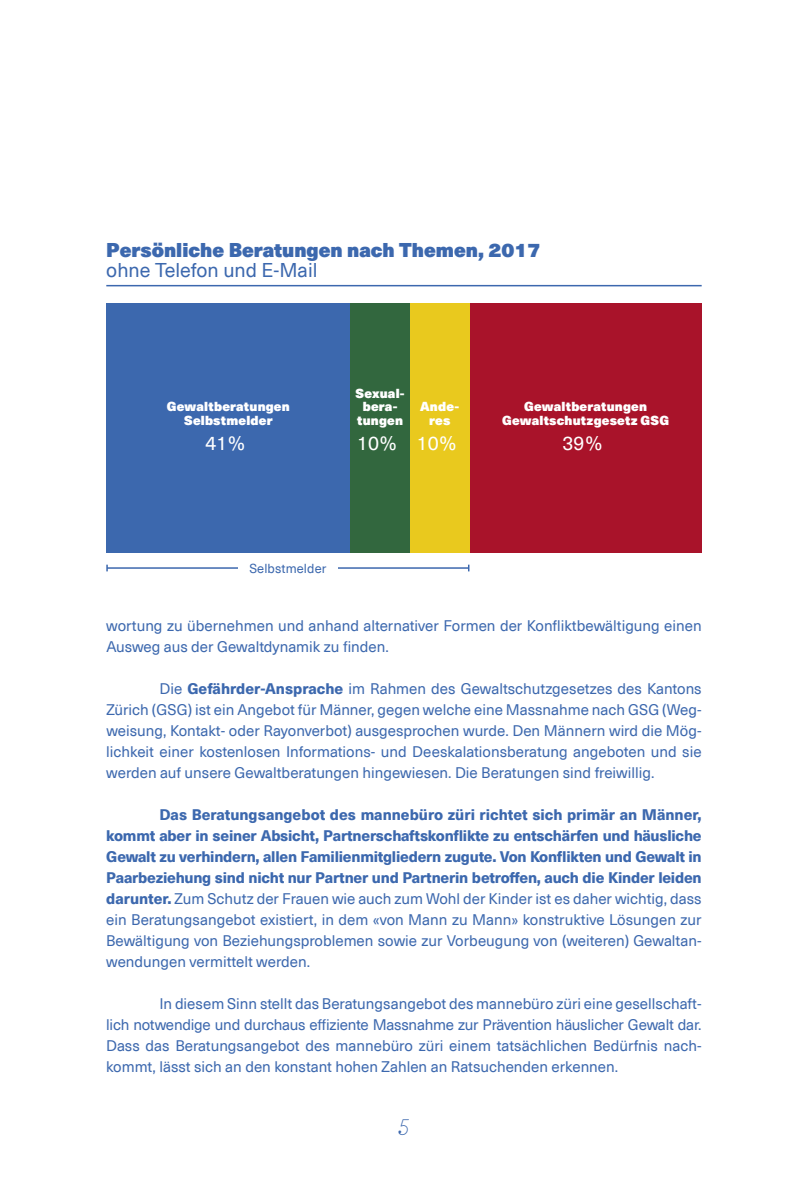
<style>
.page{position:relative;width:808px;height:1178px;background:#fff}
.page>*{position:absolute;margin:0;border:0;box-sizing:border-box;transform-origin:0 0}
.t1{font:italic 300 24px "Lacrima MG";color:#3c68ae}
.t2{font:19.5px "Neue Haas Unica Pro X Black";color:#3c68ae}
.t3{font:19.5px "Neue Haas Unica Pro";color:#3c68ae}
.t4{font:19.5px "Neue Haas Unica Pro";color:#fff}
.t5{font:15px/21px "Neue Haas Unica Pro";color:#3c68ae;text-align:justify}
.t6{font:800 15px/21px "Neue Haas Unica Pro";letter-spacing:-.015em;color:#3c68ae;text-align:justify}
.t7{font:12.75px/13.5px "Neue Haas Unica Pro X Black";letter-spacing:.015em;color:#fff;text-align:center}
.t8{font:12.75px "Neue Haas Unica Pro";letter-spacing:.01em;color:#3c68ae}
.s1{font-weight:800}
.s2{font-weight:400}
</style>
<div class="page">
<hr style="left:106px;top:285px;width:596px;height:1px;background:#3c68ae">
<div style="left:106px;top:304px;width:244px;height:249px;background:#3c68ae"></div>
<div style="left:469px;top:304px;width:233px;height:249px;background:#a9132a"></div>
<div style="left:410px;top:304px;width:59px;height:249px;background:#e9c91e"></div>
<div style="left:350px;top:304px;width:60px;height:249px;background:#32673e"></div>
<hr style="left:107px;top:567px;width:362px;height:2px;background:#3c68ae">
<div style="left:238px;top:563px;width:99px;height:10px;background:#fff"></div>
<h2 class="t2" style="left:106px;top:237px;width:436px">Persönliche Beratungen nach Themen, 2017</h2>
<h2 class="t3" style="left:106px;top:259px;width:213px">ohne Telefon und E-Mail</h2>
<p class="t7" style="left:167px;top:400px;width:124px">Gewaltberatungen<br>Selbstmelder</p>
<h2 class="t4" style="left:205px;top:432px;width:41px">41%</h2>
<p class="t7" style="left:356px;top:387px;width:51px">Sexual&shy;bera&shy;tungen</p>
<p class="t7" style="left:420px;top:400px;width:41px">Ande&shy;res</p>
<h2 class="t4" style="left:357px;top:432px;width:101px">10% 10%</h2>
<p class="t7" style="left:502px;top:400px;width:169px">Gewaltberatungen<br>Gewaltschutzgesetz GSG</p>
<h2 class="t4" style="left:563px;top:432px;width:41px">39%</h2>
<p class="t8" style="left:249px;top:561px;width:79px">Selbstmelder</p>
<p class="t5" style="left:106px;top:615px;width:597px">wortung zu übernehmen und anhand alternativer Formen der Konfliktbewältigung einen<br>Ausweg aus der Gewaltdynamik zu finden.</p>
<p class="t5" style="left:106px;top:678px;width:597px;text-indent:53px">Die <span class="s1">Gefährder-Ansprache</span> im Rahmen des Gewaltschutzgesetzes des Kantons Zürich (GSG) ist ein Angebot für Männer, gegen welche eine Massnahme nach GSG (Weg&shy;weisung, Kontakt- oder Rayonverbot) ausgesprochen wurde. Den Männern wird die Mög&shy;lichkeit einer kostenlosen Informations- und Deeskalationsberatung angeboten und sie werden auf unsere Gewaltberatungen hingewiesen. Die Beratungen sind freiwillig.</p>
<p class="t6" style="left:106px;top:804px;width:597px;text-indent:53px">Das Beratungsangebot des mannebüro züri richtet sich primär an Männer, kommt aber in seiner Absicht, Partnerschaftskonflikte zu entschärfen und häusliche Gewalt zu verhindern, allen Familienmitgliedern zugute. Von Konflikten und Gewalt in Paarbeziehung sind nicht nur Partner und Partnerin betroffen, auch die Kinder leiden darunter. <span class="s2">Zum Schutz der Frauen wie auch zum Wohl der Kinder ist es daher wichtig, dass ein Beratungsangebot existiert, in dem «von Mann zu Mann» konstruktive Lösungen zur Bewältigung von Beziehungsproblemen sowie zur Vorbeugung von (weiteren) Gewaltan&shy;wendungen vermittelt werden.</span></p>
<p class="t5" style="left:106px;top:993px;width:597px;text-indent:53px">In diesem Sinn stellt das Beratungsangebot des mannebüro züri eine gesellschaft&shy;lich notwendige und durchaus effiziente Massnahme zur Prävention häuslicher Gewalt dar.<br>Dass das Beratungsangebot des mannebüro züri einem tatsächlichen Bedürfnis nach&shy;kommt, lässt sich an den konstant hohen Zahlen an Ratsuchenden erkennen.</p>
<h1 class="t1" style="left:398px;top:1112px;width:14px">5</h1>
</div>
